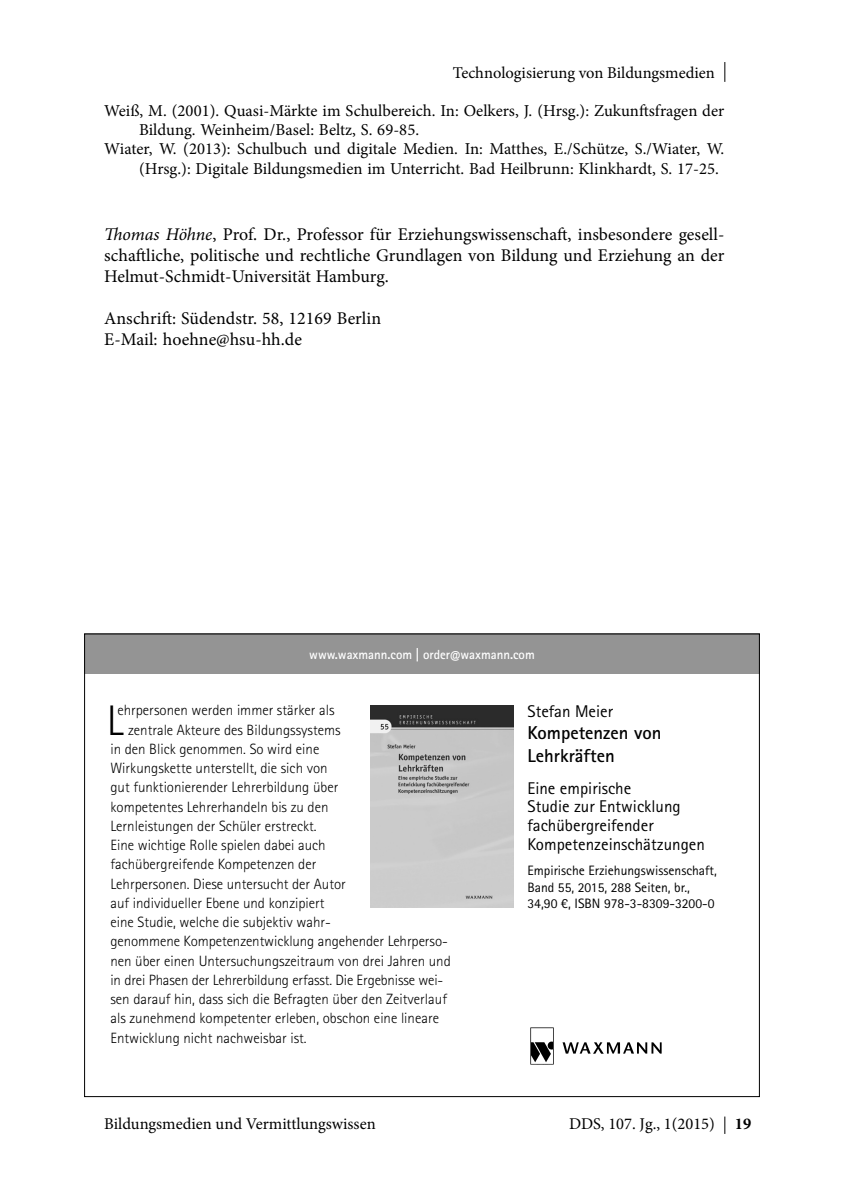
<style>
.page{position:relative;width:844px;height:1191px;background:#fff}
.page>*{position:absolute;margin:0;border:0;box-sizing:border-box;transform-origin:0 0}
.t1{font:300 42.7px "Rotis Sans Serif Pro";color:#000}
.t2{font:700 18.72px/22.4px "Rotis Sans Serif Pro";color:#000}
.t3{font:17.85px/21px "Minion Pro";color:#000;text-align:justify}
.t4{font:16.97px/18.7px "Rotis Sans Serif Pro";color:#000}
.t5{font:16.62px "Minion Pro";color:#000}
.t6{font:16.45px "Minion Pro";color:#000}
.t7{font:300 14.88px "Rotis Sans Serif Pro";color:#000}
.t8{font:13.65px/16.3px "Rotis Sans Serif Pro";color:#000}
.t9{font:700 13.12px "Rotis Sans Serif Pro";color:#fff}
.s1{font-style:italic}
.s2{font-weight:700}
</style>
<div class="page">
<svg style="left:724px;top:1116px;width:1px;height:18px"></svg>
<svg style="left:724px;top:62px;width:1px;height:20px"></svg>
<div style="left:84px;top:633px;width:675px;height:41px;background:#949494"></div>
<img style="left:370px;top:705px;width:143px;height:203px">
<img style="left:530px;top:1027px;width:132px;height:38px">
<p class="t6" style="left:452px;top:66px;width:263px">Technologisierung von Bildungsmedien</p>
<p class="t5" style="left:104px;top:104px;width:621px">Weiß, M. (2001). Quasi-Märkte im Schulbereich. In: Oelkers, J. (Hrsg.): Zukunftsfragen der</p>
<p class="t5" style="left:139px;top:123px;width:281px">Bildung. Weinheim/Basel: Beltz, S. 69-85.</p>
<p class="t5" style="left:104px;top:142px;width:621px">Wiater, W. (2013): Schulbuch und digitale Medien. In: Matthes, E./Schütze, S./Wiater, W.</p>
<p class="t5" style="left:139px;top:162px;width:581px">(Hrsg.): Digitale Bildungsmedien im Unterricht. Bad Heilbrunn: Klinkhardt, S. 17-25.</p>
<p class="t3" style="left:104px;top:226px;width:621px"><span class="s1">Thomas Höhne</span>, Prof. Dr., Professor fü r Erziehungswissenschaft, insbesondere gesell&shy;schaftliche, politische und rechtliche Grundlagen von Bildung und Erziehung an der Helmut-Schmidt-Universität Hamburg.</p>
<p class="t3" style="left:104px;top:310px;width:278px">Anschrift: Sü dendstr. 58, 12169 Berlin<br>E-Mail: hoehne@hsu-hh.de</p>
<p class="t9" style="left:309px;top:646px;width:227px">www.waxmann.com | order@waxmann.com</p>
<h1 class="t1" style="left:107px;top:695px;width:18px">L</h1>
<p class="t7" style="left:117px;top:701px;width:219px">ehrpersonen werden immer stärker als</p>
<p class="t7" style="left:128px;top:721px;width:214px">zentrale Akteure des Bildungssystems</p>
<p class="t7" style="left:110px;top:740px;width:210px">in den Blick genommen. So wird eine</p>
<p class="t7" style="left:110px;top:759px;width:219px">Wirkungskette unterstellt, die sich von</p>
<p class="t7" style="left:110px;top:778px;width:229px">gut funktionierender Lehrerbildung über</p>
<p class="t7" style="left:110px;top:798px;width:219px">kompetentes Lehrerhandeln bis zu den</p>
<p class="t7" style="left:110px;top:817px;width:208px">Lernleistungen der Schüler erstreckt.</p>
<p class="t7" style="left:110px;top:836px;width:217px">Eine wichtige Rolle spielen dabei auch</p>
<p class="t7" style="left:110px;top:855px;width:207px">fachübergreifende Kompetenzen der</p>
<p class="t7" style="left:110px;top:875px;width:237px">Lehrpersonen. Diese untersucht der Autor</p>
<p class="t7" style="left:110px;top:894px;width:215px">auf individueller Ebene und konzipiert</p>
<p class="t7" style="left:110px;top:913px;width:222px">eine Studie, welche die subjektiv wahr-</p>
<p class="t7" style="left:110px;top:932px;width:339px">genommene Kompetenzentwicklung angehender Lehrperso-</p>
<p class="t7" style="left:110px;top:952px;width:342px">nen über einen Untersuchungszeitraum von drei Jahren und</p>
<p class="t7" style="left:110px;top:971px;width:334px">in drei Phasen der Lehrerbildung erfasst. Die Ergebnisse wei-</p>
<p class="t7" style="left:110px;top:990px;width:338px">sen darauf hin, dass sich die Befragten über den Zeitverlauf</p>
<p class="t7" style="left:110px;top:1009px;width:330px">als zunehmend kompetenter erleben, obschon eine lineare</p>
<p class="t7" style="left:110px;top:1029px;width:198px">Entwicklung nicht nachweisbar ist.</p>
<p class="t4" style="left:527px;top:702px;width:87px">Stefan Meier</p>
<p class="t2" style="left:527px;top:721px;width:135px">Kompetenzen von<br>Lehrkräften</p>
<p class="t4" style="left:527px;top:778px;width:179px">Eine empirische<br>Studie zur Entwicklung fachübergreifender<br>Kompetenzeinschätzungen</p>
<p class="t8" style="left:527px;top:862px;width:191px">Empirische Erziehungswissenschaft,<br>Band 55, 2015, 288 Seiten, br.,<br>34,90 €, ISBN 978-3-8309-3200-0</p>
<p class="t6" style="left:104px;top:1116px;width:273px">Bildungsmedien und Vermittlungswissen</p>
<p class="t6" style="left:569px;top:1116px;width:184px">DDS, 107. Jg., 1(2015) <span class="s2">19</span></p>
</div>
